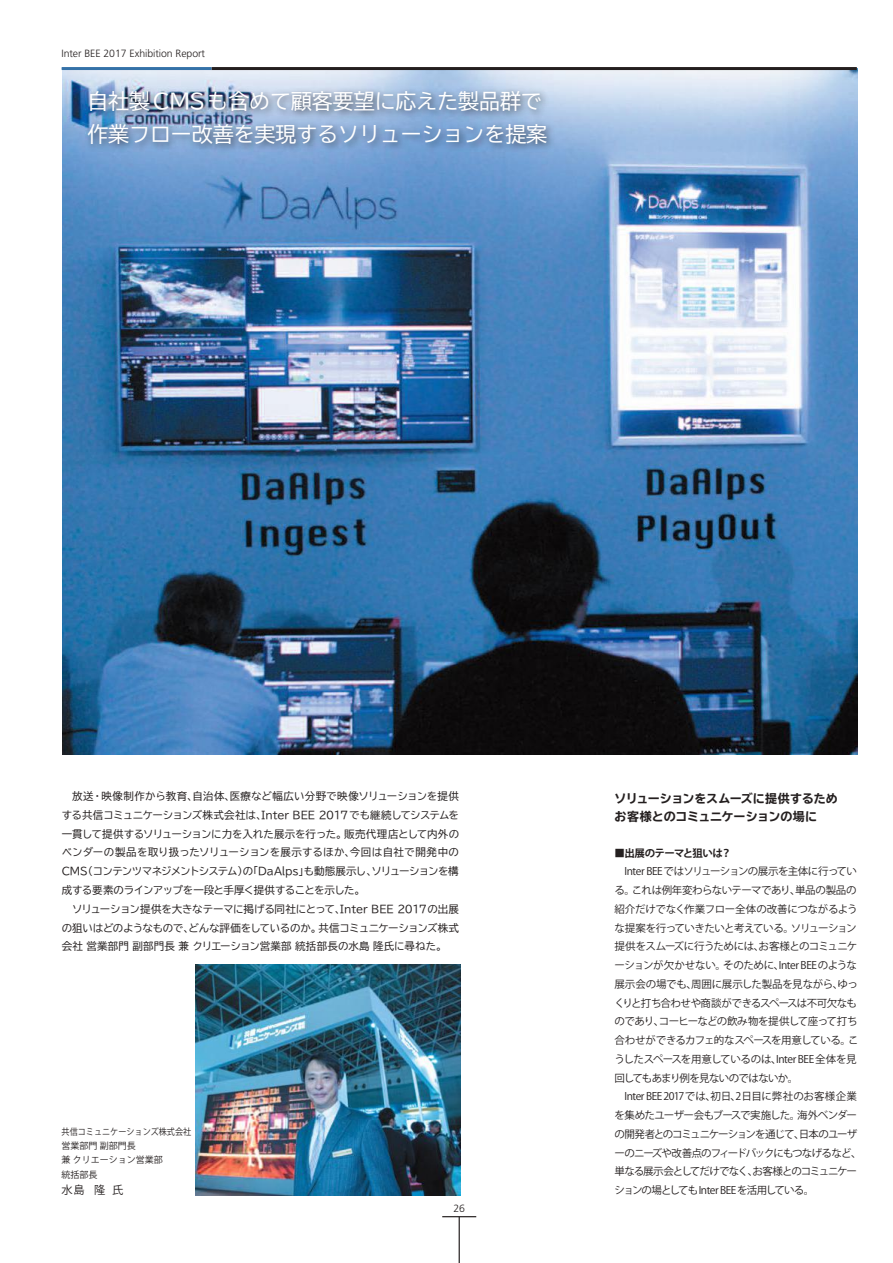
<style>
.page{position:relative;width:893px;height:1263px;background:#fff}
.page>*{position:absolute;margin:0;border:0;box-sizing:border-box;transform-origin:0 0}
.t1{font:21px/32.8px "TBUD Go Std";letter-spacing:-.005em;color:#fff}
.t2{font:700 expanded 12px/18px "TBUD Go Std";letter-spacing:-.015em;color:#241f1f}
.t3{font:11.25px "Koz Go Pro";color:#241f1f}
.t4{font:10.5px/18.8px "TBUD Go Std";letter-spacing:-.015em;color:#241f1f}
.t5{font:10.5px/18.8px "Koz Go Pro";letter-spacing:-.05em;color:#241f1f}
.t6{font:10.5px/18.8px "Koz Go Pro";letter-spacing:-.075em;color:#241f1f}
.t7{font:300 10.5px "Frutiger";letter-spacing:-.005em;color:#241f1f}
.t8{font:700 10.5px "Koz Go Pro";letter-spacing:-.055em;color:#241f1f}
.t9{font:9px/14.1px "Koz Go Pro";color:#241f1f;scale:.9 1}
</style>
<div class="page">
<img style="left:62px;top:70px;width:795px;height:685px">
<hr style="left:211px;top:67px;width:646px;height:3px;background:#241f1f">
<hr style="left:442px;top:1216px;width:34px;height:1px;background:#241f1f">
<hr style="left:459px;top:1217px;width:1px;height:46px;background:#241f1f">
<img style="left:196px;top:964px;width:264px;height:231px">
<img style="left:79px;top:82px;width:481px;height:245px">
<hr style="left:62px;top:67px;width:149px;height:3px;background:#3572a8">
<p class="t7" style="left:61px;top:47px;width:145px">Inter BEE 2017 Exhibition Report</p>
<h1 class="t1" style="left:87px;top:84px;width:461px">自社製CMSも含めて顧客要望に応えた製品群で作業フロー改善を実現するソリューションを提案</h1>
<p class="t4" style="left:62px;top:787px;width:399px">　放送・映像制作から教育、自治体、医療など幅広い分野で映像ソリューションを提供する共信コミュニケーションズ株式会社は、Inter BEE 2017でも継続してシステムを一貫して提供するソリューションに力を入れた展示を行った。販売代理店として内外のベンダーの製品を取り扱ったソリューションを展示するほか、今回は自社で開発中のCMS（コンテンツマネジメントシステム）の「DaAlps」も動態展示し、ソリューションを構成する要素のラインアップを一段と手厚く提供することを示した。<br>　ソリューション提供を大きなテーマに掲げる同社にとって、Inter BEE 2017の出展の狙いはどのようなもので、どんな評価をしているのか。共信コミュニケーションズ株式会社 営業部門 副部門長 兼 クリエーション営業部 統括部長の水島 隆氏に尋ねた。</p>
<p class="t9" style="left:62px;top:1125px;width:145px">共信コミュニケーションズ株式会社営業部門 副部門長<br>兼 クリエーション営業部<br>統括部長</p>
<p class="t3" style="left:62px;top:1182px;width:63px">水島 隆 氏</p>
<p class="t7" style="left:453px;top:1203px;width:13px">26</p>
<p class="t2" style="left:614px;top:790px;width:225px">ソリューションをスムーズに提供するためお客様とのコミュニケーションの場に</p>
<p class="t8" style="left:614px;top:846px;width:119px">■出展のテーマと狙いは？</p>
<p class="t5" style="left:614px;top:862px;width:246px">　Inter BEEではソリューションの展示を主体に行っている。これは例年変わらないテーマであり、単品の製品の紹介だけでなく作業フロー全体の改善につながるような提案を行っていきたいと考えている。ソリューション提供をスムーズに行うためには、お客様とのコミュニケーションが欠かせない。そのために、Inter BEEのような展示会の場でも、周囲に展示した製品を見ながら、ゆっくりと打ち合わせや商談ができるスペースは不可欠なものであり、コーヒーなどの飲み物を提供して座って打ち合わせができるカフェ的なスペースを用意している。こうしたスペースを用意しているのは、Inter BEE全体を見回してもあまり例を見ないのではないか。</p>
<p class="t6" style="left:614px;top:1087px;width:249px;text-indent:10px">Inter BEE 2017では、初日、2日目に弊社のお客様企業を集めたユーザー会もブースで実施した。海外ベンダーの開発者とのコミュニケーションを通じて、日本のユーザーのニーズや改善点のフィードバックにもつなげるなど、単なる展示会としてだけでなく、お客様とのコミュニケーションの場としてもInter BEEを活用している。</p>
</div>
